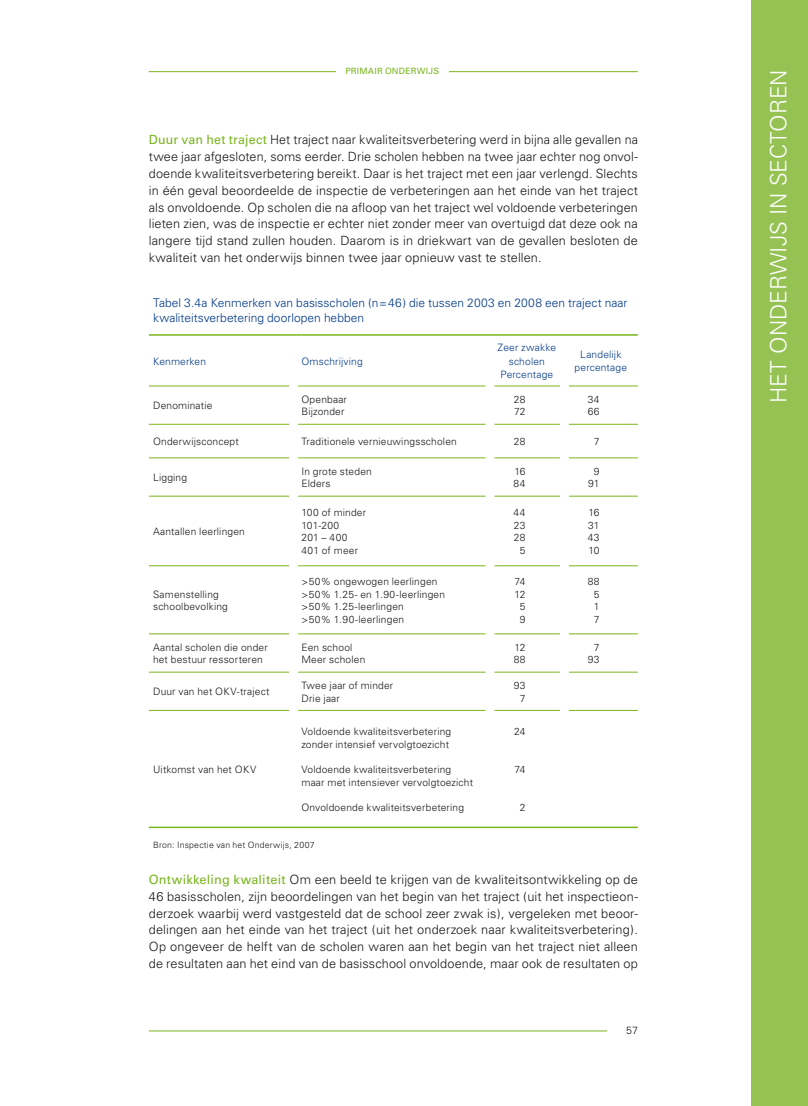
<style>
.page{position:relative;width:808px;height:1106px;background:#fff}
.page>*{position:absolute;margin:0;border:0;box-sizing:border-box;transform-origin:0 0}
.t1{font:300 22.5px "Univers";color:#fff}
.t2{font:300 12.75px/16.8px "Univers";letter-spacing:.005em;color:#1a171c;text-align:justify}
.t3{font:300 12px/14.4px "Univers";color:#003887}
.t4{font:300 10.5px "Univers";color:#1a171c}
.t5{font:300 10.2px/12.6px "Univers";letter-spacing:.015em;color:#1a171c}
.t6{font:300 10.2px/13px "Univers";letter-spacing:.015em;color:#003887;text-align:center}
.t7{font:300 8.7px "Univers";letter-spacing:.02em;color:#1a171c}
.t8{font:8.7px "Univers";letter-spacing:.02em;color:#7ab51d}
.s1{font-family:"Univers LT";font-weight:400;color:#7ab51d}
</style>
<div class="page">
<hr style="left:149px;top:71px;width:489px;height:1px;background:#7ab51d">
<div style="left:337px;top:65px;width:112px;height:19px;background:#fff"></div>
<div style="left:751px;top:0;width:57px;height:1106px;background:#96c254"></div>
<hr style="left:149px;top:1030px;width:458px;height:1px;background:#7ab51d">
<hr style="left:149px;top:386px;width:152px;height:1px;background:#7ab51d">
<hr style="left:301px;top:386px;width:189px;height:1px;background:#7ab51d">
<hr style="left:490px;top:386px;width:74px;height:1px;background:#7ab51d">
<hr style="left:564px;top:386px;width:74px;height:1px;background:#7ab51d">
<hr style="left:149px;top:424px;width:152px;height:1px;background:#7ab51d">
<hr style="left:301px;top:424px;width:189px;height:1px;background:#7ab51d">
<hr style="left:490px;top:424px;width:74px;height:1px;background:#7ab51d">
<hr style="left:564px;top:424px;width:74px;height:1px;background:#7ab51d">
<hr style="left:149px;top:457px;width:152px;height:1px;background:#7ab51d">
<hr style="left:301px;top:457px;width:189px;height:1px;background:#7ab51d">
<hr style="left:490px;top:457px;width:74px;height:1px;background:#7ab51d">
<hr style="left:564px;top:457px;width:74px;height:1px;background:#7ab51d">
<hr style="left:149px;top:496px;width:152px;height:1px;background:#7ab51d">
<hr style="left:301px;top:496px;width:189px;height:1px;background:#7ab51d">
<hr style="left:490px;top:496px;width:74px;height:1px;background:#7ab51d">
<hr style="left:564px;top:496px;width:74px;height:1px;background:#7ab51d">
<hr style="left:149px;top:565px;width:152px;height:1px;background:#7ab51d">
<hr style="left:301px;top:565px;width:189px;height:1px;background:#7ab51d">
<hr style="left:490px;top:565px;width:74px;height:1px;background:#7ab51d">
<hr style="left:564px;top:565px;width:74px;height:1px;background:#7ab51d">
<hr style="left:149px;top:633px;width:152px;height:1px;background:#7ab51d">
<hr style="left:301px;top:633px;width:189px;height:1px;background:#7ab51d">
<hr style="left:490px;top:633px;width:74px;height:1px;background:#7ab51d">
<hr style="left:564px;top:633px;width:74px;height:1px;background:#7ab51d">
<hr style="left:149px;top:672px;width:152px;height:1px;background:#7ab51d">
<hr style="left:301px;top:672px;width:189px;height:1px;background:#7ab51d">
<hr style="left:490px;top:672px;width:74px;height:1px;background:#7ab51d">
<hr style="left:564px;top:672px;width:74px;height:1px;background:#7ab51d">
<hr style="left:149px;top:710px;width:152px;height:1px;background:#7ab51d">
<hr style="left:301px;top:710px;width:189px;height:1px;background:#7ab51d">
<hr style="left:490px;top:710px;width:74px;height:1px;background:#7ab51d">
<hr style="left:564px;top:710px;width:74px;height:1px;background:#7ab51d">
<hr style="left:149px;top:334px;width:152px;height:2px;background:#7ab51d">
<hr style="left:301px;top:334px;width:189px;height:2px;background:#7ab51d">
<hr style="left:490px;top:334px;width:74px;height:2px;background:#7ab51d">
<hr style="left:564px;top:334px;width:74px;height:2px;background:#7ab51d">
<hr style="left:149px;top:826px;width:152px;height:2px;background:#7ab51d">
<hr style="left:301px;top:826px;width:189px;height:2px;background:#7ab51d">
<hr style="left:490px;top:826px;width:74px;height:2px;background:#7ab51d">
<hr style="left:564px;top:826px;width:74px;height:2px;background:#7ab51d">
<div style="left:289px;top:362px;width:9px;height:447px;background:#fff"></div>
<div style="left:485px;top:359px;width:9px;height:450px;background:#fff"></div>
<div style="left:560px;top:363px;width:9px;height:446px;background:#fff"></div>
<p class="t8" style="left:345px;top:66px;width:95px">PRIMAIR ONDERWIJS</p>
<p class="t2" style="left:149px;top:131px;width:491px"><span class="s1">Duur van het traject</span> Het traject naar kwaliteitsverbetering werd in bijna alle gevallen na twee jaar afgesloten, soms eerder. Drie scholen hebben na twee jaar echter nog onvol&shy;doende kwaliteitsverbetering bereikt. Daar is het traject met een jaar verlengd. Slechts in één geval beoordeelde de inspectie de verbeteringen aan het einde van het traject als onvoldoende. Op scholen die na afloop van het traject wel voldoende verbeteringen lieten zien, was de inspectie er echter niet zonder meer van overtuigd dat deze ook na langere tijd stand zullen houden. Daarom is in driekwart van de gevallen besloten de kwaliteit van het onderwijs binnen twee jaar opnieuw vast te stellen.</p>
<p class="t3" style="left:153px;top:296px;width:476px">Tabel 3.4a Kenmerken van basisscholen (n=46) die tussen 2003 en 2008 een traject naar kwaliteitsverbetering doorlopen hebben</p>
<p class="t6" style="left:153px;top:354px;width:54px">Kenmerken</p>
<p class="t6" style="left:301px;top:354px;width:63px">Omschrijving</p>
<p class="t6" style="left:498px;top:341px;width:60px">Zeer zwakke scholen<br>Percentage</p>
<p class="t6" style="left:575px;top:348px;width:54px">Landelijk percentage</p>
<p class="t5" style="left:153px;top:399px;width:61px">Denominatie</p>
<p class="t5" style="left:301px;top:393px;width:47px">Openbaar<br>Bijzonder</p>
<p class="t5" style="left:514px;top:393px;width:13px">28<br>72</p>
<p class="t5" style="left:588px;top:393px;width:13px">34<br>66</p>
<p class="t5" style="left:153px;top:435px;width:87px">Onderwijsconcept</p>
<p class="t5" style="left:301px;top:435px;width:157px">Traditionele vernieuwingsscholen</p>
<p class="t5" style="left:514px;top:435px;width:13px">28</p>
<p class="t5" style="left:594px;top:435px;width:7px">7</p>
<p class="t5" style="left:153px;top:471px;width:36px">Ligging</p>
<p class="t5" style="left:301px;top:465px;width:72px">In grote steden<br>Elders</p>
<p class="t5" style="left:514px;top:465px;width:13px">16<br>84</p>
<p class="t5" style="left:588px;top:465px;width:13px;text-align:center">9<br>91</p>
<p class="t5" style="left:153px;top:525px;width:93px">Aantallen leerlingen</p>
<p class="t5" style="left:153px;top:587px;width:76px">Samenstelling schoolbevolking</p>
<p class="t5" style="left:301px;top:506px;width:66px">100 of minder<br>101-200<br>201 – 400<br>401 of meer</p>
<p class="t5" style="left:514px;top:506px;width:13px;text-align:right">44<br>23<br>28<br>5</p>
<p class="t5" style="left:588px;top:506px;width:13px;text-align:justify">16<br>31<br>43<br>10</p>
<p class="t5" style="left:301px;top:575px;width:145px">&gt;50% ongewogen leerlingen &gt;50% 1.25- en 1.90-leerlingen &gt;50% 1.25-leerlingen<br>&gt;50% 1.90-leerlingen</p>
<p class="t5" style="left:514px;top:575px;width:13px;text-align:center">74<br>12<br>5<br>9</p>
<p class="t5" style="left:594px;top:575px;width:7px;text-align:justify;text-indent:-6px">88<br>5<br>1<br>7</p>
<p class="t5" style="left:153px;top:641px;width:116px">Aantal scholen die onder het bestuur ressorteren</p>
<p class="t5" style="left:301px;top:641px;width:65px">Een school<br>Meer scholen</p>
<p class="t5" style="left:514px;top:641px;width:13px">12<br>88</p>
<p class="t5" style="left:588px;top:641px;width:13px;text-align:right">7<br>93</p>
<p class="t5" style="left:153px;top:685px;width:118px">D uur van het OKV-traject</p>
<p class="t5" style="left:301px;top:679px;width:93px">Twee jaar of minder<br>Drie jaar</p>
<p class="t5" style="left:514px;top:679px;width:13px;text-align:right">93<br>7</p>
<p class="t5" style="left:153px;top:763px;width:105px">U itkomst van het OKV</p>
<p class="t5" style="left:301px;top:725px;width:151px">Voldoende kwaliteitsverbetering zonder intensief vervolgtoezicht</p>
<p class="t5" style="left:301px;top:763px;width:173px">Voldoende kwaliteitsverbetering maar met intensiever vervolgtoezicht</p>
<p class="t5" style="left:301px;top:800px;width:164px">Onvoldoende kwaliteitsverbetering</p>
<p class="t5" style="left:514px;top:725px;width:13px">24</p>
<p class="t5" style="left:514px;top:763px;width:13px">74</p>
<p class="t5" style="left:520px;top:800px;width:7px">2</p>
<p class="t7" style="left:153px;top:839px;width:163px">Bron: Inspectie van het Onderwijs, 2007</p>
<p class="t2" style="left:149px;top:871px;width:491px"><span class="s1">Ontwikkeling kwaliteit</span> Om een beeld te krijgen van de kwaliteitsontwikkeling op de 46 basisscholen, zijn beoordelingen van het begin van het traject (uit het inspectieon&shy;derzoek waarbij werd vastgesteld dat de school zeer zwak is), vergeleken met beoor&shy;delingen aan het einde van het traject (uit het onderzoek naar kwaliteitsverbetering).<br>Op ongeveer de helft van de scholen waren aan het begin van het traject niet alleen de resultaten aan het eind van de basisschool onvoldoende, maar ook de resultaten op</p>
<p class="t4" style="left:626px;top:1024px;width:13px">57</p>
<h1 class="t1" style="left:765px;top:403px;width:330px;rotate:-90deg">Het on derwijs in sectoren</h1>
</div>
